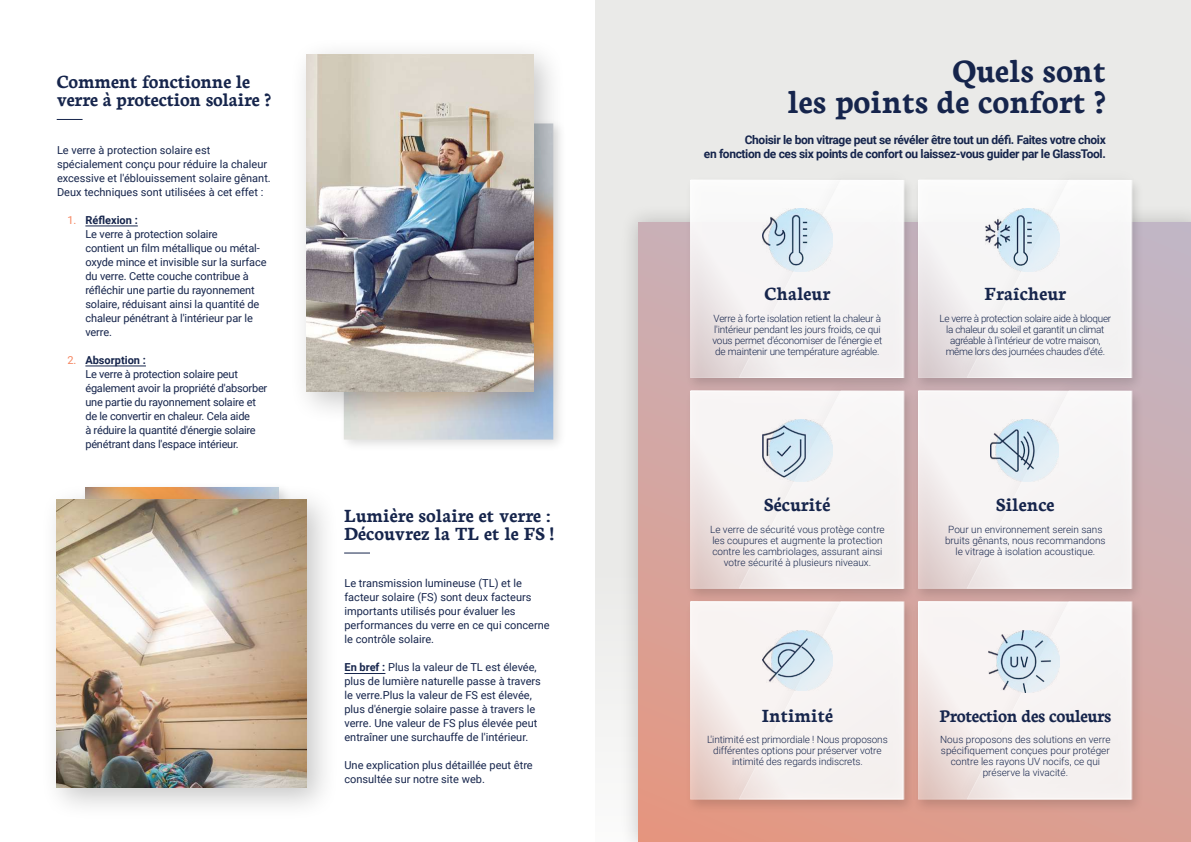
<style>
.page{position:relative;width:1191px;height:842px;background:#fff}
.page>*{position:absolute;margin:0;border:0;box-sizing:border-box;transform-origin:0 0}
.t1{font:700 35px/31px "Neuton";color:#16254c;text-align:right}
.t2{font:700 20px/18px "Neuton";color:#16254c}
.t3{font:700 19px "Neuton";letter-spacing:-.02em;color:#16254c}
.t4{font:700 12px/14px "Roboto";letter-spacing:-.03em;color:#16254c;text-align:right}
.t5{font:11px/14px "Roboto";color:#16254c}
.t6{font:11px/14px "Roboto";letter-spacing:-.02em;color:#16254c}
.t7{font:300 10px/11px "Roboto";letter-spacing:-.01em;color:#16254c;text-align:center}
.t8{font:300 10px/11px "Roboto";letter-spacing:-.03em;color:#16254c;text-align:center}
.s1{color:#f58560}
.s2{font-weight:700}
</style>
<div class="page">
<div style="left:595px;top:0;width:596px;height:842px;background:#eaeae8"></div>
<div style="left:619px;top:203px;width:572px;height:639px;background:#000;opacity:.2"></div>
<svg style="left:638px;top:222px;width:553px;height:620px;background:#d9a197"></svg>
<div style="left:339px;top:118px;width:228px;height:334px;background:#000;opacity:.14"></div>
<img style="left:344px;top:425px;width:209px;height:15px">
<div style="left:289px;top:37px;width:278px;height:388px;background:#000;opacity:.22"></div>
<img style="left:306px;top:54px;width:227px;height:338px">
<div style="left:39px;top:482px;width:301px;height:339px;background:#000;opacity:.22"></div>
<img style="left:57px;top:500px;width:249px;height:288px">
<div style="left:684px;top:176px;width:231px;height:216px;background:#000;opacity:.14"></div>
<svg style="left:690px;top:180px;width:35px;height:198px"></svg>
<div style="left:725px;top:165px;width:187px;height:220px;background:#000;opacity:.08"></div>
<svg style="left:739px;top:180px;width:173px;height:196px"></svg>
<div style="left:912px;top:176px;width:231px;height:216px;background:#000;opacity:.14"></div>
<svg style="left:918px;top:180px;width:35px;height:198px"></svg>
<div style="left:953px;top:165px;width:187px;height:220px;background:#000;opacity:.08"></div>
<svg style="left:967px;top:180px;width:224px;height:198px"></svg>
<div style="left:684px;top:387px;width:231px;height:216px;background:#000;opacity:.14"></div>
<svg style="left:690px;top:391px;width:35px;height:197px"></svg>
<div style="left:725px;top:376px;width:187px;height:220px;background:#000;opacity:.08"></div>
<svg style="left:739px;top:391px;width:173px;height:196px"></svg>
<div style="left:912px;top:387px;width:231px;height:216px;background:#000;opacity:.14"></div>
<svg style="left:918px;top:391px;width:35px;height:197px"></svg>
<div style="left:953px;top:376px;width:187px;height:220px;background:#000;opacity:.08"></div>
<svg style="left:967px;top:391px;width:224px;height:197px"></svg>
<div style="left:684px;top:598px;width:231px;height:216px;background:#000;opacity:.14"></div>
<svg style="left:690px;top:601px;width:35px;height:198px"></svg>
<div style="left:725px;top:587px;width:187px;height:220px;background:#000;opacity:.08"></div>
<svg style="left:739px;top:601px;width:173px;height:198px"></svg>
<div style="left:912px;top:598px;width:231px;height:216px;background:#000;opacity:.14"></div>
<svg style="left:918px;top:601px;width:35px;height:198px"></svg>
<div style="left:953px;top:587px;width:187px;height:220px;background:#000;opacity:.08"></div>
<svg style="left:967px;top:601px;width:224px;height:198px"></svg>
<img style="left:762px;top:209px;width:70px;height:62px">
<img style="left:985px;top:209px;width:75px;height:62px">
<img style="left:762px;top:420px;width:70px;height:61px">
<img style="left:990px;top:420px;width:68px;height:61px">
<img style="left:762px;top:630px;width:70px;height:60px">
<img style="left:988px;top:630px;width:71px;height:63px">
<svg style="left:57px;top:119px;width:26px;height:1px"></svg>
<hr style="left:85px;top:226px;width:53px;height:1px;background:#16254c">
<hr style="left:85px;top:366px;width:61px;height:1px;background:#16254c">
<svg style="left:344px;top:552px;width:26px;height:1px"></svg>
<hr style="left:344px;top:673px;width:41px;height:1px;background:#16254c">
<h2 class="t2" style="left:57px;top:73px;width:216px">Comment fonctionne le verre à protection solaire ?</h2>
<p class="t5" style="left:57px;top:142px;width:215px">Le verre à protection solaire est spécialement conçu pour réduire la chaleur excessive et l'éblouissement solaire gênant.<br>Deux techniques sont utilisées à cet effet :</p>
<p class="t5" style="left:85px;top:212px;width:183px;text-indent:-18px"><span class="s1">1.</span> <span class="s2">Réflexion :<br></span>Le verre à protection solaire<br>contient un film métallique ou métal&shy;oxyde mince et invisible sur la surface du verre. Cette couche contribue à réfléchir une partie du rayonnement solaire, réduisant ainsi la quantité de chaleur pénétrant à l'intérieur par le verre.</p>
<p class="t6" style="left:85px;top:352px;width:183px;text-indent:-18px"><span class="s1">2.</span> <span class="s2">Absorption :<br></span>Le verre à protection solaire peut également avoir la propriété d'absorber une partie du rayonnement solaire et de le convertir en chaleur. Cela aide<br>à réduire la quantité d'énergie solaire pénétrant dans l'espace intérieur.</p>
<h2 class="t2" style="left:344px;top:506px;width:211px">Lumière solaire et verre :<br>Découvrez la TL et le FS !</h2>
<p class="t5" style="left:344px;top:576px;width:207px">Le transmission lumineuse (TL) et le facteur solaire (FS) sont deux facteurs importants utilisés pour évaluer les performances du verre en ce qui concerne le contrôle solaire.</p>
<p class="t5" style="left:344px;top:660px;width:198px"><span class="s2">En bref :</span> Plus la valeur de TL est élevée, plus de lumière naturelle passe à travers le verre.Plus la valeur de FS est élevée, plus d'énergie solaire passe à travers le verre. Une valeur de FS plus élevée peut entraîner une surchauffe de l'intérieur.</p>
<p class="t5" style="left:344px;top:758px;width:190px">Une explication plus détaillée peut être consultée sur notre site web.</p>
<h1 class="t1" style="left:787px;top:55px;width:320px">Quels sont<br>les points de confort ?</h1>
<p class="t4" style="left:704px;top:132px;width:403px">Choisir le bon vitrage peut se révéler être tout un défi. Faites votre choix<br>en fonction de ces six points de confort ou laissez-vous guider par le GlassTool.</p>
<h2 class="t2" style="left:764px;top:285px;width:67px">Chaleur</h2>
<p class="t7" style="left:712px;top:312px;width:172px;text-align:left">Verre à forte isolation retient la chaleur à l'intérieur pendant les jours froids, ce qui vous permet d'économiser de l'énergie et de maintenir une température agréable.</p>
<h2 class="t2" style="left:984px;top:285px;width:83px">Fraîcheur</h2>
<p class="t8" style="left:939px;top:312px;width:173px">Le verre à protection solaire aide à bloquer la chaleur du soleil et garantit un climat agréable à l'intérieur de votre maison, même lors des journées chaudes d'été.</p>
<h2 class="t2" style="left:764px;top:496px;width:68px">Sécurité</h2>
<h2 class="t2" style="left:996px;top:496px;width:60px">Silence</h2>
<p class="t7" style="left:710px;top:523px;width:176px">Le verre de sécurité vous protège contre les coupures et augmente la protection contre les cambriolages, assurant ainsi votre sécurité à plusieurs niveaux.</p>
<p class="t7" style="left:945px;top:523px;width:162px">Pour un environnement serein sans bruits gênants, nous recommandons le vitrage à isolation acoustique.</p>
<h2 class="t2" style="left:762px;top:706px;width:73px">Intimité</h2>
<h3 class="t3" style="left:939px;top:705px;width:173px">Protection des couleurs</h3>
<p class="t7" style="left:940px;top:734px;width:172px">Nous proposons des solutions en verre spécifiquement conçues pour protéger contre les rayons UV nocifs, ce qui préserve la vivacité.</p>
<p class="t7" style="left:707px;top:734px;width:182px">L'intimité est primordiale ! Nous proposons différentes options pour préserver votre intimité des regards indiscrets.</p>
</div>
